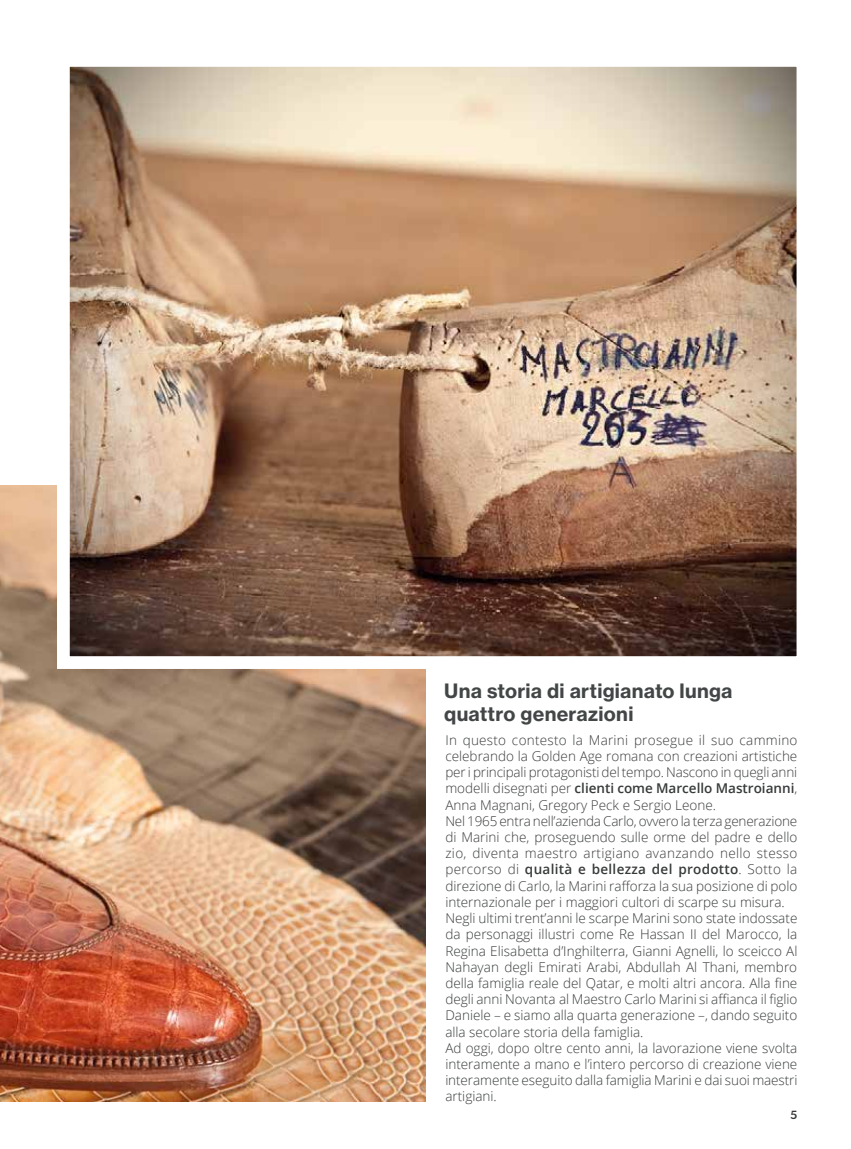
<style>
.page{position:relative;width:851px;height:1149px;background:#fff}
.page>*{position:absolute;margin:0;border:0;box-sizing:border-box;transform-origin:0 0}
.t1{font:19.5px/23.4px "N Haas Grotesk TX Pro 75 Bd";letter-spacing:.01em;color:#434647}
.t2{font:300 13.5px/16.2px "Open Sans";color:#373a3b}
.t3{font:500 12px "Gibson";color:#373a3b}
.s1{font-weight:600}
</style>
<div class="page">
<img style="left:0;top:485px;width:425px;height:616px">
<img style="left:71px;top:68px;width:724px;height:586px">
<div style="left:57px;top:54px;width:752px;height:614px;border:13px solid #fff"></div>
<h1 class="t1" style="left:444px;top:678px;width:290px">Una storia di artigianato lunga quattro generazioni</h1>
<p class="t2" style="left:445px;top:731px;width:353px">In questo contesto la Marini prosegue il suo cammino celebrando la Golden Age romana con creazioni artistiche per i principali protagonisti del tempo. Nascono in quegli anni modelli disegnati per <span class="s1">clienti come Marcello Mastroianni</span>, Anna Magnani, Gregory Peck e Sergio Leone.<br>Nel 1965 entra nell’azienda Carlo, ovvero la terza generazione di Marini che, proseguendo sulle orme del padre e dello zio, diventa maestro artigiano avanzando nello stesso percorso di <span class="s1">qualità e bellezza del prodotto</span>. Sotto la direzione di Carlo, la Marini rafforza la sua posizione di polo internazionale per i maggiori cultori di scarpe su misura.<br>Negli ultimi trent’anni le scarpe Marini sono state indossate da personaggi illustri come Re Hassan II del Marocco, la Regina Elisabetta d’Inghilterra, Gianni Agnelli, lo sceicco Al Nahayan degli Emirati Arabi, Abdullah Al Thani, membro della famiglia reale del Qatar, e molti altri ancora. Alla fine degli anni Novanta al Maestro Carlo Marini si affianca il figlio Daniele – e siamo alla quarta generazione –, dando seguito alla secolare storia della famiglia.<br>Ad oggi, dopo oltre cento anni, la lavorazione viene svolta interamente a mano e l’intero percorso di creazione viene interamente eseguito dalla famiglia Marini e dai suoi maestri artigiani.</p>
<p class="t3" style="left:790px;top:1107px;width:9px">5</p>
</div>
